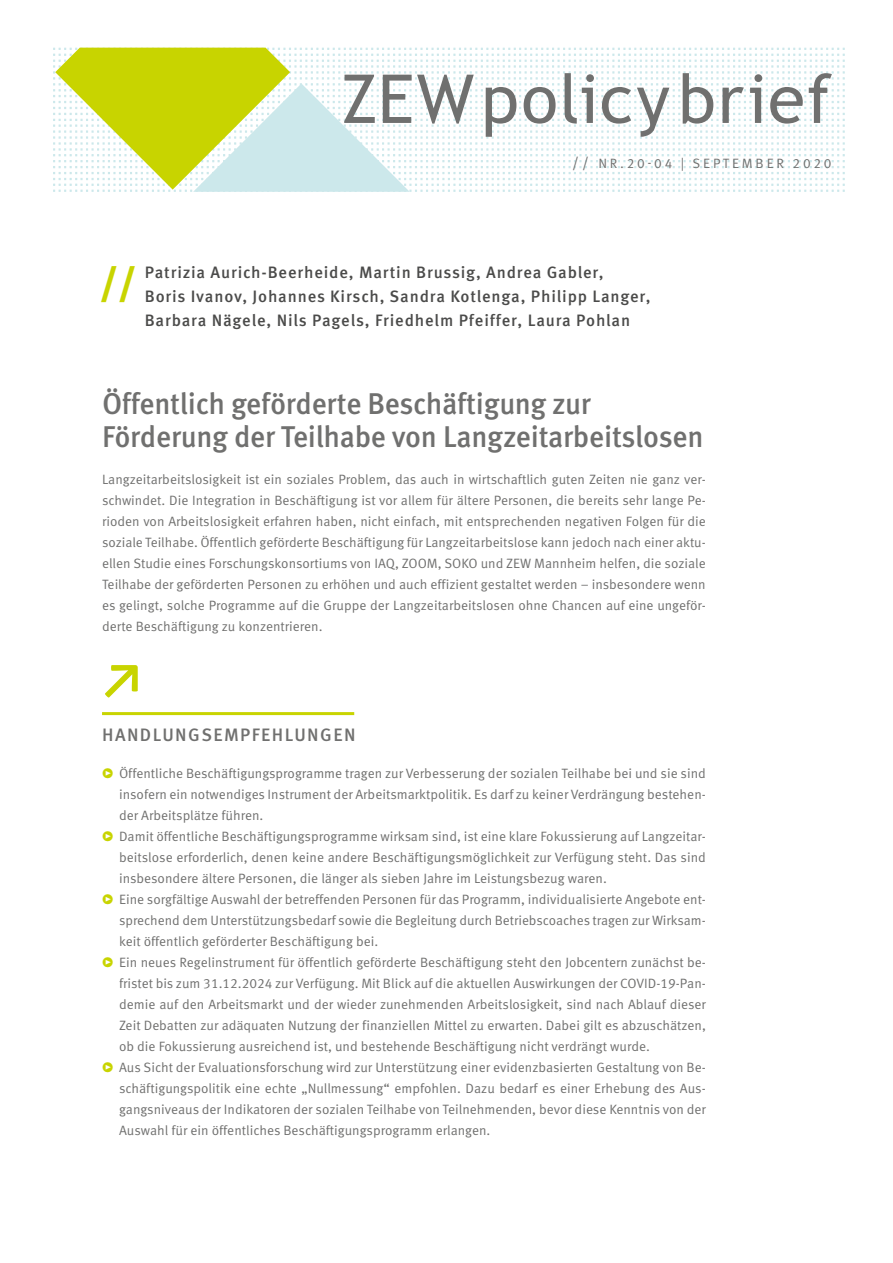
<style>
.page{position:relative;width:893px;height:1263px;background:#fff}
.page>*{position:absolute;margin:0;border:0;box-sizing:border-box;transform-origin:0 0}
.t1{font:67.5px "Trebuchet MS";letter-spacing:.03em;color:#70706f}
.t2{font:700 50.25px "Calibri";color:#c8d400}
.t3{font:900 38.85px "Meta Pro";color:#c8d400}
.t4{font:500 30px/33px "Meta Pro";letter-spacing:-.01em;color:#70706f}
.t5{font:500 18px "Meta Pro";letter-spacing:.08em;color:#70706f}
.t6{font:500 16.5px/24px "Meta Pro";letter-spacing:.05em;color:#4b4b4a}
.t7{font:13.5px/21px "Meta Pro";color:#70706f;text-align:justify}
.t8{font:13.5px "Meta Pro";letter-spacing:.205em;color:#70706f}
.s1{font-size:15px}
.s2{color:#c8d400}
</style>
<div class="page">
<svg style="left:53px;top:48px;width:792px;height:144px"></svg>
<hr style="left:102px;top:712px;width:252px;height:3px;background:#c8d400">
<h1 class="t1" style="left:341px;top:59px;width:492px">ZEWpolicybrief</h1>
<p class="t8" style="left:572px;top:155px;width:261px"><span class="s1">//</span> NR.20-04 | SEPTEMBER 2020</p>
<h3 class="t3" style="left:100px;top:258px;width:38px">//</h3>
<p class="t6" style="left:145px;top:261px;width:507px">Patrizia Aurich-Beerheide, Martin Brussig, Andrea Gabler,<br>Boris Ivanov, Johannes Kirsch, Sandra Kotlenga, Philipp Langer,<br>Barbara Nägele, Nils Pagels, Friedhelm Pfeiffer, Laura Pohlan</p>
<h3 class="t4" style="left:102px;top:388px;width:603px">Öffentlich geförderte Beschäftigung zur<br>Förderung der Teilhabe von Langzeitarbeitslosen</h3>
<p class="t7" style="left:102px;top:469px;width:605px">Langzeitarbeitslosigkeit ist ein soziales Problem, das auch in wirtschaftlich guten Zeiten nie ganz ver&shy;schwindet. Die Integration in Beschäftigung ist vor allem für ältere Personen, die bereits sehr lange Pe&shy;rioden von Arbeitslosigkeit erfahren haben, nicht einfach, mit entsprechenden negativen Folgen für die soziale Teilhabe. Öffentlich geförderte Beschäftigung für Langzeitarbeitslose kann jedoch nach einer aktu&shy;ellen Studie eines Forschungskonsortiums von IAQ, ZOOM, SOKO und ZEW Mannheim helfen, die soziale Teilhabe der geförderten Personen zu erhöhen und auch effizient gestaltet werden – insbesondere wenn es gelingt, solche Programme auf die Gruppe der Langzeitarbeitslosen ohne Chancen auf eine ungeför&shy;derte Beschäftigung zu konzentrieren.</p>
<h2 class="t2" style="left:102px;top:648px;width:44px">↗</h2>
<h3 class="t5" style="left:102px;top:723px;width:255px">HANDLUNGSEMPFEHLUNGEN</h3>
<p class="t7" style="left:102px;top:763px;width:605px"><span class="s2">ͮ</span> Öffentliche Beschäftigungsprogramme tragen zur Verbesserung der sozialen Teilhabe bei und sie sind</p>
<p class="t7" style="left:119px;top:784px;width:588px">insofern ein notwendiges Instrument der Arbeitsmarktpolitik. Es darf zu keiner Verdrängung bestehen-</p>
<p class="t7" style="left:119px;top:805px;width:146px">der Arbeitsplätze führen.</p>
<p class="t7" style="left:102px;top:826px;width:605px"><span class="s2">ͮ</span> Damit öffentliche Beschäftigungsprogramme wirksam sind, ist eine klare Fokussierung auf Langzeitar-</p>
<p class="t7" style="left:119px;top:847px;width:588px">beitslose erforderlich, denen keine andere Beschäftigungsmöglichkeit zur Verfügung steht. Das sind</p>
<p class="t7" style="left:119px;top:868px;width:489px">insbesondere ältere Personen, die länger als sieben Jahre im Leistungsbezug waren.</p>
<p class="t7" style="left:102px;top:889px;width:605px"><span class="s2">ͮ</span> Eine sorgfältige Auswahl der betreffenden Personen für das Programm, individualisierte Angebote ent-</p>
<p class="t7" style="left:119px;top:910px;width:588px">sprechend dem Unterstützungsbedarf sowie die Begleitung durch Betriebscoaches tragen zur Wirksam-</p>
<p class="t7" style="left:119px;top:931px;width:261px">keit öffentlich geförderter Beschäftigung bei.</p>
<p class="t7" style="left:102px;top:952px;width:605px"><span class="s2">ͮ</span> Ein neues Regelinstrument für öffentlich geförderte Beschäftigung steht den Jobcentern zunächst be-</p>
<p class="t7" style="left:119px;top:973px;width:588px">fristet bis zum 31.12.2024 zur Verfügung. Mit Blick auf die aktuellen Auswirkungen der COVID-19-Pan-</p>
<p class="t7" style="left:119px;top:994px;width:588px">demie auf den Arbeitsmarkt und der wieder zunehmenden Arbeitslosigkeit, sind nach Ablauf dieser</p>
<p class="t7" style="left:119px;top:1015px;width:588px">Zeit Debatten zur adäquaten Nutzung der finanziellen Mittel zu erwarten. Dabei gilt es abzuschätzen,</p>
<p class="t7" style="left:119px;top:1036px;width:532px">ob die Fokussierung ausreichend ist, und bestehende Beschäftigung nicht verdrängt wurde.</p>
<p class="t7" style="left:102px;top:1057px;width:605px"><span class="s2">ͮ</span> Aus Sicht der Evaluationsforschung wird zur Unterstützung einer evidenzbasierten Gestaltung von Be-</p>
<p class="t7" style="left:119px;top:1078px;width:588px">schäftigungspolitik eine echte „Nullmessung“ empfohlen. Dazu bedarf es einer Erhebung des Aus-</p>
<p class="t7" style="left:119px;top:1099px;width:588px">gangsniveaus der Indikatoren der sozialen Teilhabe von Teilnehmenden, bevor diese Kenntnis von der</p>
<p class="t7" style="left:119px;top:1120px;width:373px">Auswahl für ein öffentliches Beschäftigungsprogramm erlangen.</p>
</div>
